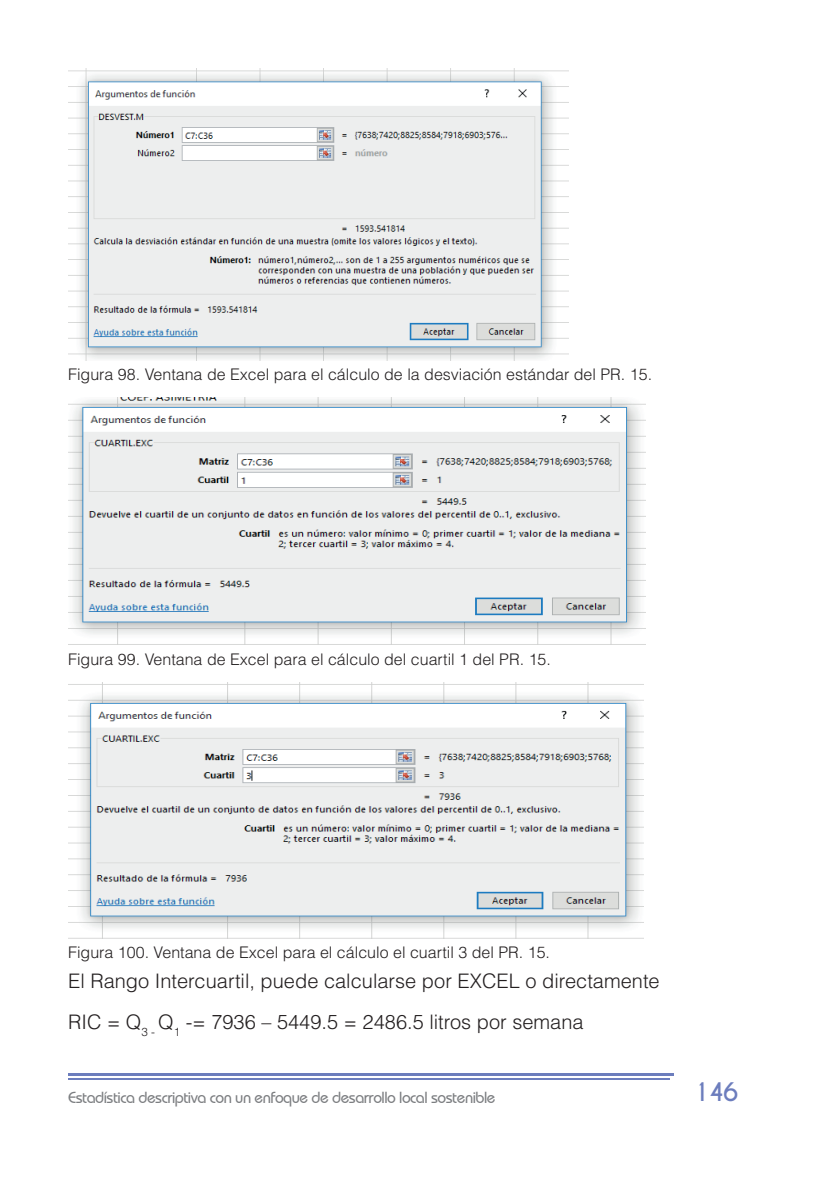
<style>
.page{position:relative;width:823px;height:1191px;background:#fff}
.page>*{position:absolute;margin:0;border:0;box-sizing:border-box;transform-origin:0 0}
.t1{font:700 24px "Caviar Dreams";color:#6c7dbd}
.t2{font:300 20px/41px "Helvetica LT Std";color:#231f20}
.t3{font:300 16px "Helvetica LT Std";color:#231f20}
.t4{font:500 16px "Bauhaus IT Cby BT";letter-spacing:-.03em;color:#7c7e81}
</style>
<div class="page">
<hr style="left:68px;top:1078px;width:601px;height:1px;background:#6c7dbd">
<hr style="left:68px;top:1073px;width:604px;height:3px;background:#6c7dbd">
<img style="left:68px;top:68px;width:500px;height:292px">
<img style="left:68px;top:398px;width:577px;height:247px">
<img style="left:68px;top:682px;width:575px;height:256px">
<p class="t3" style="left:68px;top:364px;width:585px">Figura 98. Ventana de Excel para el cálculo de la desviación estándar del PR. 15.</p>
<p class="t3" style="left:68px;top:649px;width:484px">Figura 99. Ventana de Excel para el cálculo del cuartil 1 del PR. 15.</p>
<p class="t3" style="left:68px;top:942px;width:483px">Figura 100. Ventana de Excel para el cálculo el cuartil 3 del PR. 15.</p>
<p class="t2" style="left:68px;top:960px;width:592px">El Rango Intercuartil, puede calcularse por EXCEL o directamente<br>RIC = Q<sub>3</sub> <sub>-</sub> Q<sub>1</sub> -= 7936 – 5449.5 = 2486.5 litros por semana</p>
<p class="t4" style="left:68px;top:1088px;width:428px">Estadística descriptiva con un enfoque de desarrollo local sostenible</p>
<h1 class="t1" style="left:692px;top:1077px;width:47px">146</h1>
</div>
